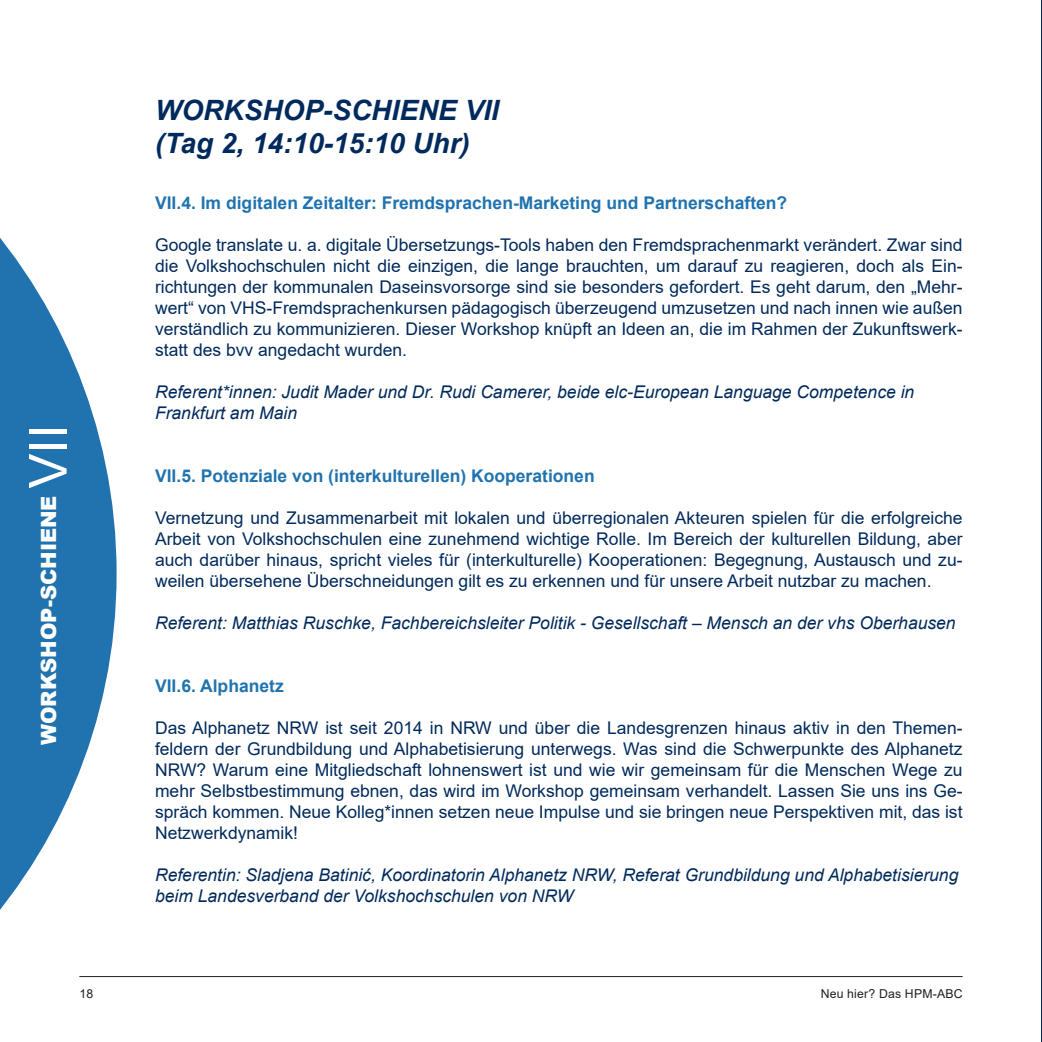
<style>
.page{position:relative;width:1042px;height:1042px;background:#fff}
.page>*{position:absolute;margin:0;border:0;box-sizing:border-box;transform-origin:0 0}
.t1{font:52.5px "Arial";color:#fff}
.t2{font:italic 700 28px/33.6px "Arial";color:#002a5c}
.t3{font:900 21px "Arial";color:#fff}
.t4{font:17.5px/21px "Arial";color:#002a5c;text-align:justify}
.t5{font:italic 17.5px/21px "Arial";color:#002a5c}
.t6{font:700 17.5px "Arial";color:#2073ae}
.t7{font:12.25px "Arial";letter-spacing:.015em;color:#231f20}
</style>
<div class="page">
<svg style="left:0;top:238px;width:117px;height:740px;fill:#2073ae"></svg>
<hr style="left:79px;top:976px;width:883px;height:1px;background:#231f20">
<hr style="left:1041px;top:0;width:1px;height:1042px;background:#002a5c">
<h1 class="t1" style="left:12px;top:488px;width:66px;rotate:-90deg">VII</h1>
<p class="t3" style="left:33px;top:745px;width:251px;rotate:-90deg">WORKSHOP-SCHIENE</p>
<h2 class="t2" style="left:155px;top:94px;width:345px">WORKSHOP-SCHIENE VII (Tag 2, 14:10-15:10 Uhr)</h2>
<p class="t6" style="left:155px;top:190px;width:634px">VII.4. Im digitalen Zeitalter: Fremdsprachen-Marketing und Partnerschaften?</p>
<p class="t4" style="left:155px;top:234px;width:809px">Google translate u. a. digitale Übersetzungs-Tools haben den Fremdsprachenmarkt verändert. Zwar sind die Volkshochschulen nicht die einzigen, die lange brauchten, um darauf zu reagieren, doch als Ein&shy;richtungen der kommunalen Daseinsvorsorge sind sie besonders gefordert. Es geht darum, den „Mehr&shy;wert“ von VHS-Fremdsprachenkursen pädagogisch überzeugend umzusetzen und nach innen wie außen verständlich zu kommunizieren. Dieser Workshop knüpft an Ideen an, die im Rahmen der Zukunftswerk&shy;statt des bvv angedacht wurden.</p>
<p class="t5" style="left:155px;top:381px;width:761px">Referent*innen: Judit Mader und Dr. Rudi Camerer, beide elc-European Language Competence in<br>Frankfurt am Main</p>
<p class="t6" style="left:155px;top:463px;width:441px">VII.5. Potenziale von (interkulturellen) Kooperationen</p>
<p class="t4" style="left:155px;top:507px;width:809px">Vernetzung und Zusammenarbeit mit lokalen und überregionalen Akteuren spielen für die erfolgreiche Arbeit von Volkshochschulen eine zunehmend wichtige Rolle. Im Bereich der kulturellen Bildung, aber auch darüber hinaus, spricht vieles für (interkulturelle) Kooperationen: Begegnung, Austausch und zu&shy;weilen übersehene Überschneidungen gilt es zu erkennen und für unsere Arbeit nutzbar zu machen.</p>
<p class="t5" style="left:155px;top:612px;width:802px">Referent: Matthias Ruschke, Fachbereichsleiter Politik - Gesellschaft – Mensch an der vhs Oberhausen</p>
<p class="t6" style="left:155px;top:673px;width:130px">VII.6. Alphanetz</p>
<p class="t4" style="left:155px;top:717px;width:809px">Das Alphanetz NRW ist seit 2014 in NRW und über die Landesgrenzen hinaus aktiv in den Themen&shy;feldern der Grundbildung und Alphabetisierung unterwegs. Was sind die Schwerpunkte des Alphanetz NRW? Warum eine Mitgliedschaft lohnenswert ist und wie wir gemeinsam für die Menschen Wege zu mehr Selbstbestimmung ebnen, das wird im Workshop gemeinsam verhandelt. Lassen Sie uns ins Ge&shy;spräch kommen. Neue Kolleg*innen setzen neue Impulse und sie bringen neue Perspektiven mit, das ist Netzwerkdynamik!</p>
<p class="t5" style="left:155px;top:864px;width:805px">Referentin: Sladjena Batinić, Koordinatorin Alphanetz NRW, Referat Grundbildung und Alphabetisierung beim Landesverband der Volkshochschulen von NRW</p>
<p class="t7" style="left:79px;top:985px;width:15px">18</p>
<p class="t7" style="left:820px;top:985px;width:143px">Neu hier? Das HPM-ABC</p>
</div>
